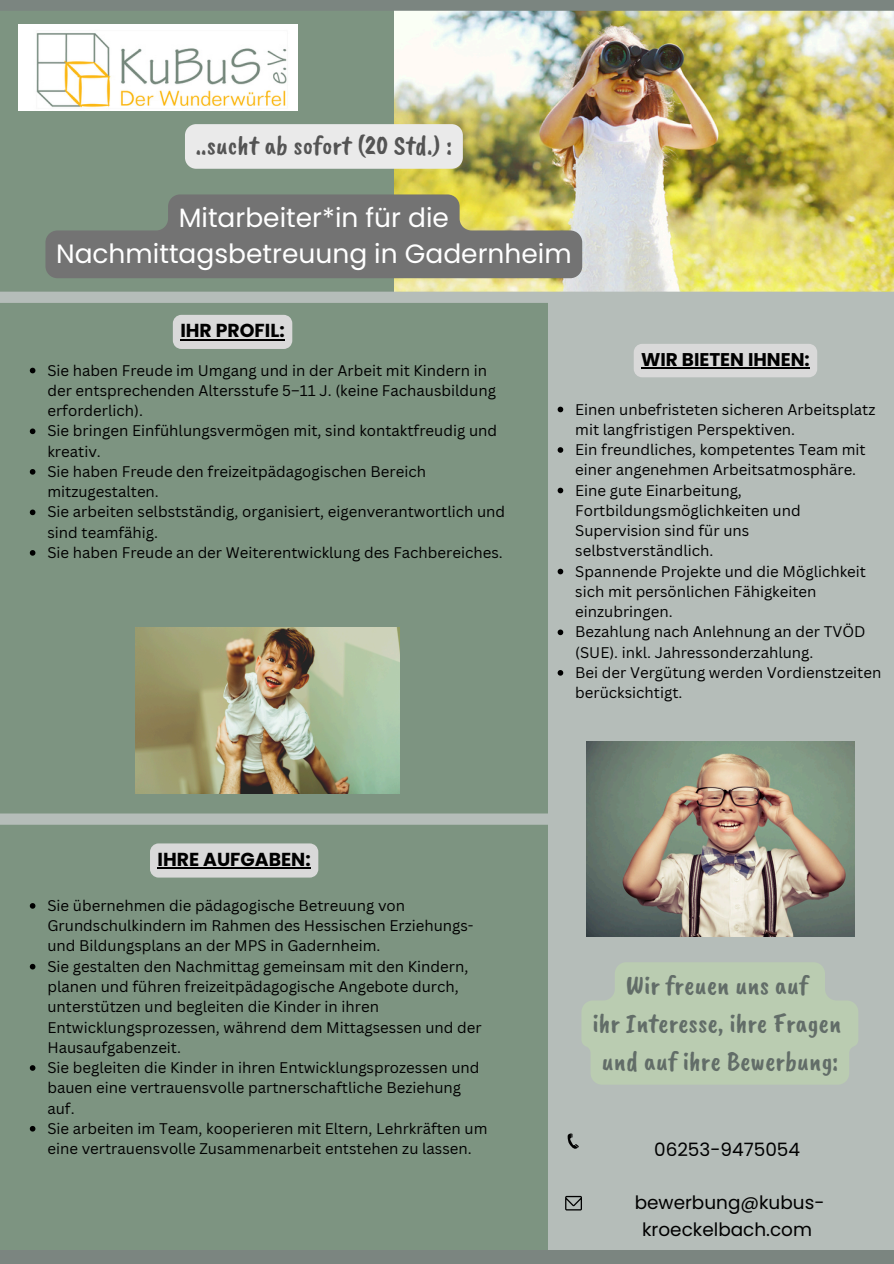
<style>
.page{position:relative;width:894px;height:1264px;background:#fff}
.page>*{position:absolute;margin:0;border:0;box-sizing:border-box;transform-origin:0 0}
.t1{font:27.6px/38.2px "Caveat Brush";color:#626d68;text-align:center}
.t2{font:27.15px "Caveat Brush";color:#545454}
.t3{font:26.4px/36px "Poppins";color:#fff;text-align:center}
.t4{font:700 18.75px "Poppins";color:#000}
.t5{font:18.45px/26.4px "Poppins";color:#000;text-align:center}
.t6{font:700 18.45px "Poppins";color:#000}
.t7{font:15px/20.2px "Canva Sans";color:#000}
</style>
<div class="page">
<div style="left:0;top:0;width:893px;height:1263px;background:#7d9481"></div>
<div style="left:548px;top:0;width:345px;height:1254px;background:#b5bdb9"></div>
<div style="left:0;top:1249px;width:893px;height:14px;background:#7b8580"></div>
<img style="left:394px;top:11px;width:499px;height:281px">
<img style="left:18px;top:24px;width:279px;height:87px">
<svg style="left:567px;top:1133px;width:11px;height:16px"></svg>
<svg style="left:565px;top:1195px;width:17px;height:15px"></svg>
<div style="left:0;top:0;width:893px;height:11px;background:#7b8580"></div>
<div style="left:0;top:813px;width:881px;height:11px;background:#b5bdb9"></div>
<img style="left:586px;top:741px;width:267px;height:195px">
<svg style="left:45px;top:194px;width:537px;height:84px;background:#7f8073"></svg>
<div style="left:0;top:292px;width:893px;height:11px;background:#b5bdb9"></div>
<img style="left:135px;top:627px;width:265px;height:166px">
<div style="left:173px;top:315px;width:119px;height:34px;background:#d9d9d9"></div>
<hr style="left:180px;top:339px;width:105px;height:1px;background:#000">
<div style="left:150px;top:843px;width:168px;height:34px;background:#d9d9d9"></div>
<hr style="left:157px;top:867px;width:154px;height:2px;background:#000">
<div style="left:634px;top:344px;width:183px;height:33px;background:#d9d9d9"></div>
<hr style="left:641px;top:367px;width:168px;height:2px;background:#000">
<svg style="left:582px;top:962px;width:276px;height:122px"></svg>
<div style="left:185px;top:124px;width:277px;height:45px;background:#eaeaea"></div>
<svg style="left:30px;top:368px;width:5px;height:5px"></svg>
<svg style="left:30px;top:428px;width:5px;height:6px"></svg>
<svg style="left:30px;top:469px;width:5px;height:5px"></svg>
<svg style="left:30px;top:509px;width:5px;height:6px"></svg>
<svg style="left:30px;top:550px;width:5px;height:5px"></svg>
<svg style="left:557px;top:406px;width:6px;height:6px"></svg>
<svg style="left:557px;top:447px;width:6px;height:6px"></svg>
<svg style="left:557px;top:487px;width:6px;height:6px"></svg>
<svg style="left:557px;top:568px;width:6px;height:6px"></svg>
<svg style="left:557px;top:629px;width:6px;height:6px"></svg>
<svg style="left:557px;top:670px;width:6px;height:5px"></svg>
<svg style="left:30px;top:903px;width:5px;height:5px"></svg>
<svg style="left:30px;top:963px;width:5px;height:6px"></svg>
<svg style="left:30px;top:1065px;width:5px;height:5px"></svg>
<svg style="left:30px;top:1126px;width:5px;height:5px"></svg>
<p class="t2" style="left:196px;top:128px;width:257px">..sucht ab sofort (20 Std.) :</p>
<p class="t3" style="left:56px;top:199px;width:517px">Mitarbeiter*in für die<br>Nachmittagsbetreuung in Gadernheim</p>
<p class="t4" style="left:180px;top:318px;width:106px">IHR PROFIL:</p>
<p class="t7" style="left:47px;top:359px;width:450px">Sie haben Freude im Umgang und in der Arbeit mit Kindern in der entsprechenden Altersstufe 5–11 J. (keine Fachausbildung erforderlich).</p>
<p class="t7" style="left:47px;top:420px;width:451px">Sie bringen Einfühlungsvermögen mit, sind kontaktfreudig und kreativ.</p>
<p class="t7" style="left:47px;top:461px;width:380px">Sie haben Freude den freizeitpädagogischen Bereich mitzugestalten.</p>
<p class="t7" style="left:47px;top:501px;width:459px">Sie arbeiten selbstständig, organisiert, eigenverantwortlich und sind teamfähig.</p>
<h1 class="t7" style="left:47px;top:542px;width:456px">Sie haben Freude an der Weiterentwicklung des Fachbereiches.</h1>
<h2 class="t4" style="left:157px;top:846px;width:155px">IHRE AUFGABEN:</h2>
<h2 class="t7" style="left:47px;top:895px;width:427px">Sie übernehmen die pädagogische Betreuung von<br>Grundschulkindern im Rahmen des Hessischen Erziehungs&shy;und Bildungsplans an der MPS in Gadernheim.</h2>
<p class="t7" style="left:47px;top:955px;width:435px">Sie gestalten den Nachmittag gemeinsam mit den Kindern, planen und führen freizeitpädagogische Angebote durch, unterstützen und begleiten die Kinder in ihren Entwicklungsprozessen, während dem Mittagsessen und der Hausaufgabenzeit.</p>
<p class="t7" style="left:47px;top:1057px;width:433px">Sie begleiten die Kinder in ihren Entwicklungsprozessen und bauen eine vertrauensvolle partnerschaftliche Beziehung auf.</p>
<p class="t7" style="left:47px;top:1117px;width:441px">Sie arbeiten im Team, kooperieren mit Eltern, Lehrkräften um eine vertrauensvolle Zusammenarbeit entstehen zu lassen.</p>
<p class="t6" style="left:641px;top:346px;width:170px">WIR BIETEN IHNEN:</p>
<p class="t7" style="left:575px;top:398px;width:301px">Einen unbefristeten sicheren Arbeitsplatz mit langfristigen Perspektiven.</p>
<p class="t7" style="left:575px;top:439px;width:292px">Ein freundliches, kompetentes Team mit einer angenehmen Arbeitsatmosphäre.</p>
<p class="t7" style="left:575px;top:479px;width:227px">Eine gute Einarbeitung,<br>Fortbildungsmöglichkeiten und<br>Supervision sind für uns selbstverständlich.</p>
<h1 class="t7" style="left:575px;top:560px;width:292px">Spannende Projekte und die Möglichkeit sich mit persönlichen Fähigkeiten einzubringen.</h1>
<h1 class="t7" style="left:575px;top:621px;width:292px">Bezahlung nach Anlehnung an der TVÖD (SUE). inkl. Jahressonderzahlung.</h1>
<p class="t7" style="left:575px;top:662px;width:307px">Bei der Vergütung werden Vordienstzeiten berücksichtigt.</p>
<p class="t1" style="left:592px;top:965px;width:250px">Wir freuen uns auf<br>ihr Interesse, ihre Fragen und auf ihre Bewerbung:</p>
<p class="t5" style="left:654px;top:1136px;width:147px">06253-9475054</p>
<p class="t5" style="left:634px;top:1189px;width:191px">bewerbung@kubus&shy;kroeckelbach.com</p>
</div>
